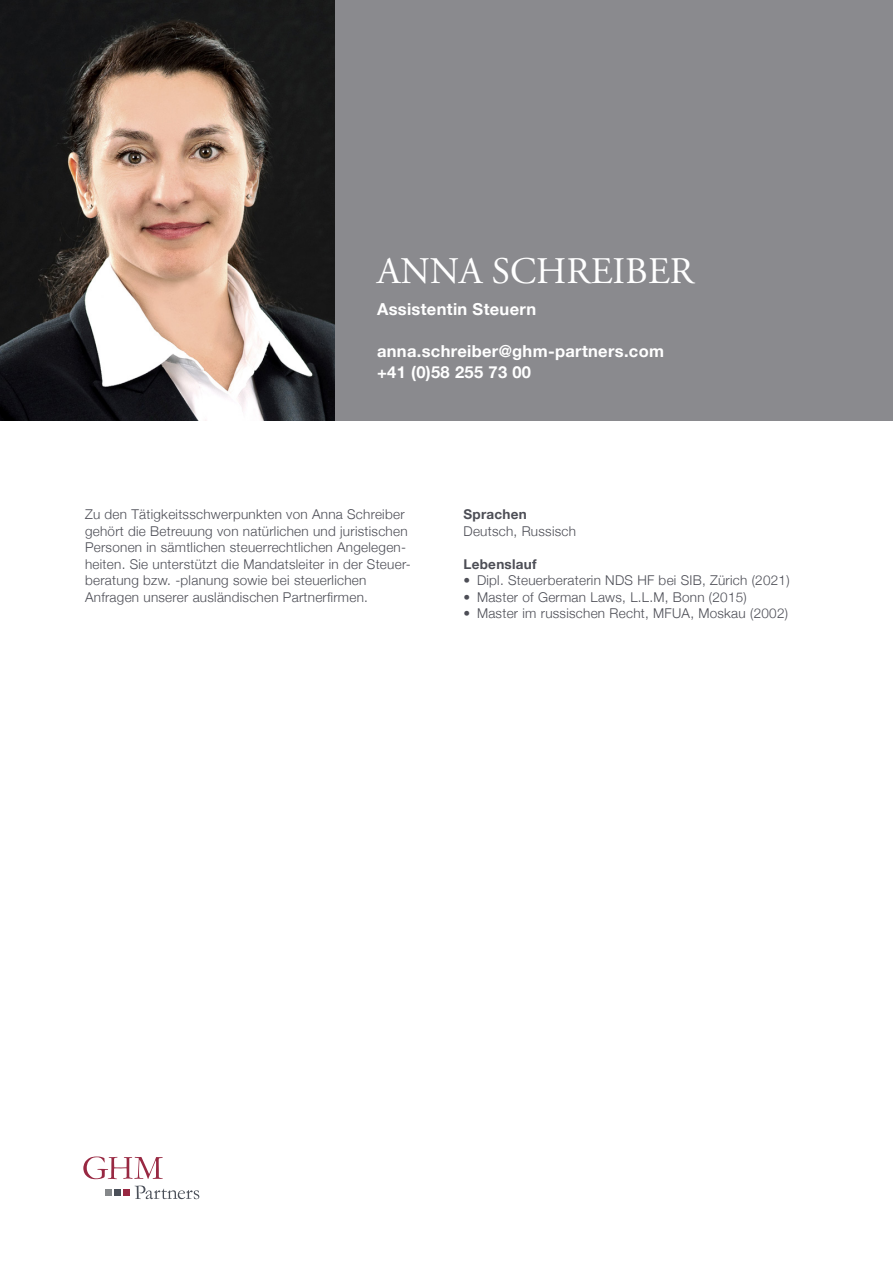
<style>
.page{position:relative;width:893px;height:1263px;background:#fff}
.page>*{position:absolute;margin:0;border:0;box-sizing:border-box;transform-origin:0 0}
.t1{font:37.5px "Adobe Garamond";color:#fff}
.t2{font:700 16.5px/21px "Helvetica Neue";letter-spacing:.02em;color:#fff}
.t3{font:300 13.5px/16.5px "Helvetica Neue";letter-spacing:.02em;color:#4d4e56}
.t4{font:700 13.5px "Helvetica Neue";letter-spacing:.02em;color:#4d4e56}
</style>
<div class="page">
<div style="left:334px;top:0;width:559px;height:421px;background:#8a8a8e"></div>
<svg style="left:135px;top:1185px;width:64px;height:14px"></svg>
<svg style="left:83px;top:1156px;width:80px;height:23px"></svg>
<div style="left:124px;top:1189px;width:6px;height:7px;background:#982842"></div>
<div style="left:114px;top:1189px;width:7px;height:7px;background:#4b5059"></div>
<div style="left:105px;top:1189px;width:6px;height:7px;background:#85888a"></div>
<img style="left:0;top:0;width:334px;height:421px">
<h1 class="t1" style="left:377px;top:251px;width:319px">ANNA SCHREIBER</h1>
<p class="t2" style="left:377px;top:299px;width:161px">Assistentin Steuern</p>
<p class="t2" style="left:377px;top:341px;width:289px">anna.schreiber@ghm-partners.com +41 (0)58 255 73 00</p>
<p class="t3" style="left:85px;top:505px;width:327px">Zu den Tätigkeitsschwerpunkten von Anna Schreiber gehört die Betreuung von natürlichen und juristischen Personen in sämtlichen steuerrechtlichen Angelegen&shy;heiten. Sie unterstützt die Mandatsleiter in der Steuer&shy;beratung bzw. -planung sowie bei steuerlichen Anfragen unserer ausländischen Partnerfirmen.</p>
<p class="t4" style="left:463px;top:504px;width:65px">Sprachen</p>
<p class="t3" style="left:463px;top:522px;width:114px">Deutsch, Russisch</p>
<p class="t4" style="left:463px;top:553px;width:75px">Lebenslauf</p>
<p class="t3" style="left:463px;top:571px;width:328px">• Dipl. Steuerberaterin NDS HF bei SIB, Zürich (2021)</p>
<p class="t3" style="left:463px;top:588px;width:285px">• Master of German Laws, L.L.M, Bonn (2015)</p>
<p class="t3" style="left:463px;top:604px;width:326px">• Master im russischen Recht, MFUA, Moskau (2002)</p>
</div>
